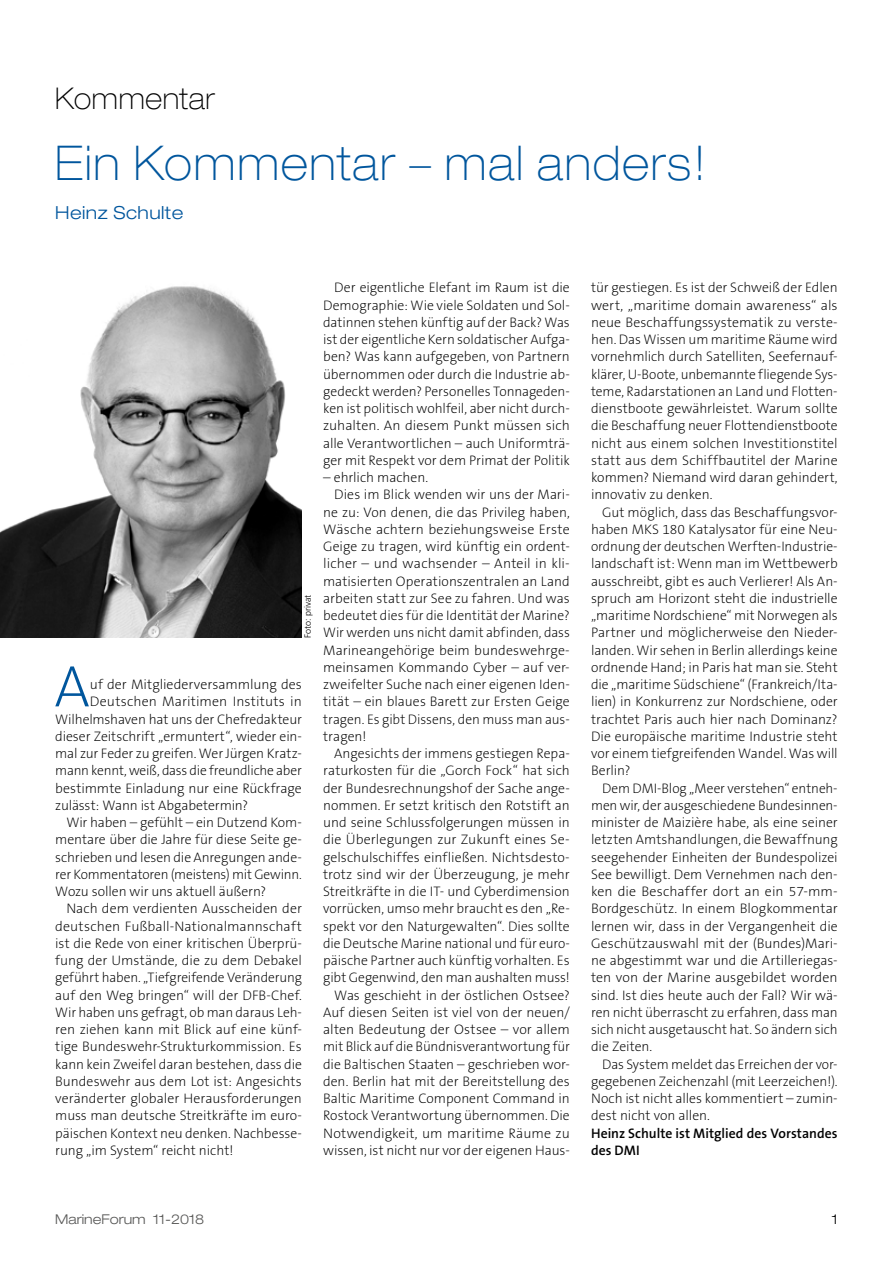
<style>
.page{position:relative;width:893px;height:1263px;background:#fff}
.page>*{position:absolute;margin:0;border:0;box-sizing:border-box;transform-origin:0 0}
.t1{font:200 59.1px "The Sans B2";color:#00569d}
.t2{font:100 expanded 48px "Helvetica Neue";letter-spacing:.045em;color:#00569d;scale:.9 1}
.t3{font:100 expanded 30px "Helvetica Neue";letter-spacing:.03em;color:#000;scale:.9 1}
.t4{font:300 expanded 18px "Helvetica Neue";letter-spacing:.025em;color:#00569d}
.t5{font:200 13.8px/17.2px "The Sans B2";color:#000;text-align:justify}
.t6{font:600 13.8px/17.2px "The Sans B6";letter-spacing:.005em;color:#000}
.t7{font:200 13.8px "The Sans B2";letter-spacing:-.02em;color:#000}
.t8{font:300 expanded 13.5px "Helvetica Neue";color:#575756}
.t9{font:300 expanded 13.5px "Helvetica Neue";color:#000}
.t10{font:300 9px "Frutiger";color:#000}
.s1{font-family:"Helvetica Neue Light Ext SC800";font-weight:400;font-stretch:normal}
</style>
<div class="page">
<img style="left:0;top:286px;width:302px;height:351px">
<h3 class="t3" style="left:55px;top:80px;width:179px">Kommentar</h3>
<h2 class="t2" style="left:55px;top:134px;width:724px">Ein Kommentar – mal anders!</h2>
<h3 class="t4" style="left:55px;top:202px;width:130px">Heinz Schulte</h3>
<p class="t10" style="left:303px;top:638px;width:45px;rotate:-90deg">Foto: privat</p>
<h1 class="t1" style="left:54px;top:656px;width:37px">A</h1>
<p class="t5" style="left:90px;top:676px;width:213px">uf der Mitgliederversammlung des</p>
<p class="t5" style="left:90px;top:694px;width:213px">Deutschen Maritimen Instituts in</p>
<p class="t5" style="left:55px;top:711px;width:248px">Wilhelmshaven hat uns der Chefredakteur</p>
<p class="t5" style="left:55px;top:728px;width:248px">dieser Zeitschrift „ermuntert“, wieder ein-</p>
<p class="t5" style="left:55px;top:745px;width:248px">mal zur Feder zu greifen. Wer Jürgen Kratz-</p>
<p class="t7" style="left:55px;top:764px;width:248px">mann kennt, weiß, dass die freundliche aber</p>
<p class="t5" style="left:55px;top:780px;width:248px">bestimmte Einladung nur eine Rückfrage</p>
<p class="t5" style="left:55px;top:797px;width:194px">zulässt: Wann ist Abgabetermin?</p>
<p class="t5" style="left:66px;top:814px;width:237px">Wir haben – gefühlt – ein Dutzend Kom-</p>
<p class="t5" style="left:55px;top:832px;width:248px">mentare über die Jahre für diese Seite ge-</p>
<p class="t5" style="left:55px;top:849px;width:248px">schrieben und lesen die Anregungen ande-</p>
<p class="t5" style="left:55px;top:866px;width:248px">rer Kommentatoren (meistens) mit Gewinn.</p>
<p class="t5" style="left:55px;top:883px;width:213px">Wozu sollen wir uns aktuell äußern?</p>
<p class="t5" style="left:66px;top:901px;width:237px">Nach dem verdienten Ausscheiden der</p>
<p class="t5" style="left:55px;top:918px;width:248px">deutschen Fußball-Nationalmannschaft</p>
<p class="t5" style="left:55px;top:935px;width:248px">ist die Rede von einer kritischen Überprü-</p>
<p class="t5" style="left:55px;top:952px;width:248px">fung der Umstände, die zu dem Debakel</p>
<p class="t5" style="left:55px;top:970px;width:248px">geführt haben. „Tiefgreifende Veränderung</p>
<p class="t5" style="left:55px;top:987px;width:248px">auf den Weg bringen“ will der DFB-Chef.</p>
<p class="t5" style="left:55px;top:1004px;width:248px">Wir haben uns gefragt, ob man daraus Leh-</p>
<p class="t5" style="left:55px;top:1021px;width:248px">ren ziehen kann mit Blick auf eine künf-</p>
<p class="t5" style="left:55px;top:1039px;width:248px">tige Bundeswehr-Strukturkommission. Es</p>
<p class="t5" style="left:55px;top:1056px;width:248px">kann kein Zweifel daran bestehen, dass die</p>
<p class="t5" style="left:55px;top:1073px;width:248px">Bundeswehr aus dem Lot ist: Angesichts</p>
<p class="t5" style="left:55px;top:1090px;width:248px">veränderter globaler Herausforderungen</p>
<p class="t5" style="left:55px;top:1108px;width:248px">muss man deutsche Streitkräfte im euro-</p>
<p class="t5" style="left:55px;top:1125px;width:248px">päischen Kontext neu denken. Nachbesse-</p>
<p class="t5" style="left:55px;top:1142px;width:180px">rung „im System“ reicht nicht!</p>
<p class="t5" style="left:323px;top:280px;width:248px;text-indent:11px">Der eigentliche Elefant im Raum ist die Demographie: Wie viele Soldaten und Sol&shy;datinnen stehen künftig auf der Back? Was ist der eigentliche Kern soldatischer Aufga&shy;ben? Was kann aufgegeben, von Partnern übernommen oder durch die Industrie ab&shy;gedeckt werden? Personelles Tonnageden&shy;ken ist politisch wohlfeil, aber nicht durch&shy;zuhalten. An diesem Punkt müssen sich alle Verantwortlichen – auch Uniformträ&shy;ger mit Respekt vor dem Primat der Politik</p>
<p class="t5" style="left:323px;top:469px;width:106px">– ehrlich machen.</p>
<p class="t5" style="left:334px;top:487px;width:237px">Dies im Blick wenden wir uns der Mari-</p>
<p class="t5" style="left:323px;top:504px;width:248px">ne zu: Von denen, die das Privileg haben,</p>
<p class="t5" style="left:323px;top:521px;width:248px">Wäsche achtern beziehungsweise Erste</p>
<p class="t5" style="left:323px;top:538px;width:248px">Geige zu tragen, wird künftig ein ordent-</p>
<p class="t5" style="left:323px;top:556px;width:248px">licher – und wachsender – Anteil in kli-</p>
<p class="t5" style="left:323px;top:573px;width:248px">matisierten Operationszentralen an Land</p>
<p class="t5" style="left:323px;top:590px;width:248px">arbeiten statt zur See zu fahren. Und was</p>
<p class="t5" style="left:323px;top:607px;width:248px">bedeutet dies für die Identität der Marine?</p>
<p class="t5" style="left:323px;top:625px;width:248px">Wir werden uns nicht damit abfinden, dass</p>
<p class="t5" style="left:323px;top:642px;width:248px">Marineangehörige beim bundeswehrge-</p>
<p class="t5" style="left:323px;top:659px;width:248px">meinsamen Kommando Cyber – auf ver-</p>
<p class="t5" style="left:323px;top:676px;width:248px">zweifelter Suche nach einer eigenen Iden-</p>
<p class="t5" style="left:323px;top:694px;width:248px">tität – ein blaues Barett zur Ersten Geige</p>
<p class="t5" style="left:323px;top:711px;width:248px">tragen. Es gibt Dissens, den muss man aus-</p>
<p class="t5" style="left:323px;top:728px;width:45px">tragen!</p>
<p class="t5" style="left:334px;top:745px;width:237px">Angesichts der immens gestiegen Repa-</p>
<p class="t5" style="left:323px;top:763px;width:248px">raturkosten für die „Gorch Fock“ hat sich</p>
<p class="t5" style="left:323px;top:780px;width:248px">der Bundesrechnungshof der Sache ange-</p>
<p class="t5" style="left:323px;top:797px;width:248px">nommen. Er setzt kritisch den Rotstift an</p>
<p class="t5" style="left:323px;top:814px;width:248px">und seine Schlussfolgerungen müssen in</p>
<p class="t5" style="left:323px;top:832px;width:248px">die Überlegungen zur Zukunft eines Se-</p>
<p class="t5" style="left:323px;top:849px;width:248px">gelschulschiffes einfließen. Nichtsdesto-</p>
<p class="t5" style="left:323px;top:866px;width:248px">trotz sind wir der Überzeugung, je mehr</p>
<p class="t5" style="left:323px;top:883px;width:248px">Streitkräfte in die IT- und Cyberdimension</p>
<p class="t5" style="left:323px;top:901px;width:248px">vorrücken, umso mehr braucht es den „Re-</p>
<p class="t5" style="left:323px;top:918px;width:248px">spekt vor den Naturgewalten“. Dies sollte</p>
<p class="t5" style="left:323px;top:935px;width:248px">die Deutsche Marine national und für euro-</p>
<p class="t5" style="left:323px;top:952px;width:248px">päische Partner auch künftig vorhalten. Es</p>
<p class="t5" style="left:323px;top:970px;width:248px">gibt Gegenwind, den man aushalten muss!</p>
<p class="t5" style="left:334px;top:987px;width:237px">Was geschieht in der östlichen Ostsee?</p>
<p class="t5" style="left:323px;top:1004px;width:248px">Auf diesen Seiten ist viel von der neuen/</p>
<p class="t5" style="left:323px;top:1021px;width:248px">alten Bedeutung der Ostsee – vor allem</p>
<p class="t5" style="left:323px;top:1039px;width:248px">mit Blick auf die Bündnisverantwortung für</p>
<p class="t5" style="left:323px;top:1056px;width:248px">die Baltischen Staaten – geschrieben wor-</p>
<p class="t5" style="left:323px;top:1073px;width:248px">den. Berlin hat mit der Bereitstellung des</p>
<p class="t5" style="left:323px;top:1090px;width:248px">Baltic Maritime Component Command in</p>
<p class="t5" style="left:323px;top:1108px;width:248px">Rostock Verantwortung übernommen. Die</p>
<p class="t5" style="left:323px;top:1125px;width:248px">Notwendigkeit, um maritime Räume zu</p>
<p class="t5" style="left:323px;top:1142px;width:248px">wissen, ist nicht nur vor der eigenen Haus-</p>
<p class="t5" style="left:591px;top:280px;width:248px">tür gestiegen. Es ist der Schweiß der Edlen wert, „maritime domain awareness“ als neue Beschaffungssystematik zu verste&shy;hen. Das Wissen um maritime Räume wird vornehmlich durch Satelliten, Seefernauf&shy;klärer, U-Boote, unbemannte fliegende Sys&shy;teme, Radarstationen an Land und Flotten&shy;dienstboote gewährleistet. Warum sollte die Beschaffung neuer Flottendienstboote nicht aus einem solchen Investitionstitel statt aus dem Schiffbautitel der Marine kommen? Niemand wird daran gehindert, innovativ zu denken.</p>
<p class="t5" style="left:591px;top:504px;width:248px;text-indent:11px">Gut möglich, dass das Beschaffungsvor&shy;haben MKS 180 Katalysator für eine Neu&shy;ordnung der deutschen Werften-Industrie&shy;landschaft ist: Wenn man im Wettbewerb ausschreibt, gibt es auch Verlierer! Als An&shy;spruch am Horizont steht die industrielle „maritime Nordschiene“ mit Norwegen als Partner und möglicherweise den Nieder&shy;landen. Wir sehen in Berlin allerdings keine ordnende Hand; in Paris hat man sie. Steht die „maritime Südschiene“ (Frankreich/Ita&shy;lien) in Konkurrenz zur Nordschiene, oder trachtet Paris auch hier nach Dominanz?<br>Die europäische maritime Industrie steht vor einem tiefgreifenden Wandel. Was will Berlin?</p>
<p class="t5" style="left:591px;top:780px;width:248px;text-indent:11px">Dem DMI-Blog „Meer verstehen“ entneh&shy;men wir, der ausgeschiedene Bundesinnen&shy;minister de Maizière habe, als eine seiner letzten Amtshandlungen, die Bewaffnung seegehender Einheiten der Bundespolizei See bewilligt. Dem Vernehmen nach den&shy;ken die Beschaffer dort an ein 57-mm-Bordgeschütz. In einem Blogkommentar lernen wir, dass in der Vergangenheit die Geschützauswahl mit der (Bundes)Mari&shy;ne abgestimmt war und die Artilleriegas&shy;ten von der Marine ausgebildet worden sind. Ist dies heute auch der Fall? Wir wä&shy;ren nicht überrascht zu erfahren, dass man sich nicht ausgetauscht hat. So ändern sich die Zeiten.</p>
<p class="t5" style="left:591px;top:1056px;width:248px;text-indent:11px">Das System meldet das Erreichen der vor&shy;gegebenen Zeichenzahl (mit Leerzeichen!).<br>Noch ist nicht alles kommentiert – zumin&shy;dest nicht von allen.</p>
<p class="t6" style="left:591px;top:1125px;width:248px">Heinz Schulte ist Mitglied des Vorstandes des DMI</p>
<p class="t8" style="left:55px;top:1211px;width:151px">MarineForum <span class="s1">11-2018</span></p>
<p class="t9" style="left:832px;top:1211px;width:7px">1</p>
</div>
